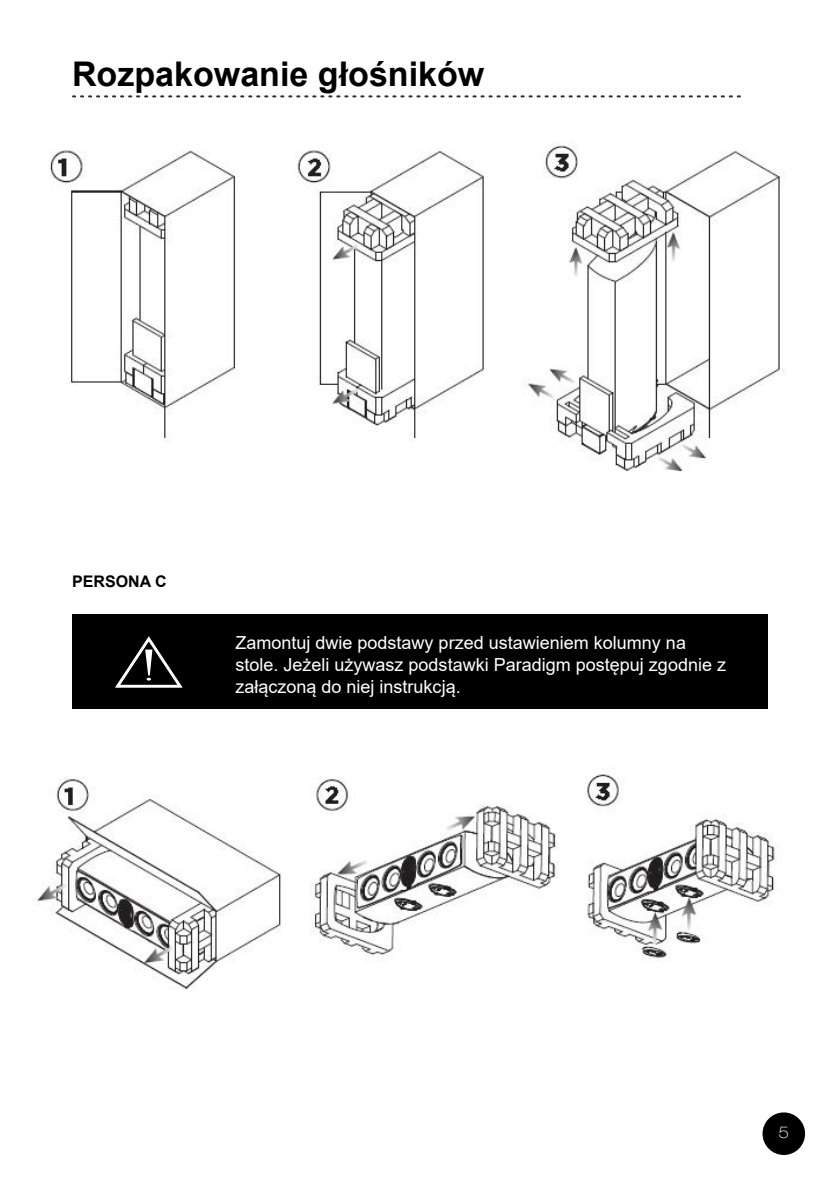
<style>
.page{position:relative;width:840px;height:1191px;background:#fff}
.page>*{position:absolute;margin:0;border:0;box-sizing:border-box;transform-origin:0 0}
.t1{font:700 34px "Arial";color:#000}
.t2{font:18px/21.6px "Arial";color:#fff}
.t3{font:700 16px "Arial";color:#000}
.t4{font:100 expanded 16px "Helvetica Neue LT Pro";color:#fff}
</style>
<div class="page">
<svg style="left:72px;top:95px;width:668px;height:2px"></svg>
<div style="left:763px;top:1113px;width:40px;height:41px;background:#000;border-radius:50%"></div>
<div style="left:762px;top:1112px;width:42px;height:43px;border:2px solid #000;border-radius:50%"></div>
<img style="left:50px;top:143px;width:735px;height:329px">
<img style="left:37px;top:774px;width:738px;height:215px">
<div style="left:72px;top:614px;width:695px;height:95px;background:#000"></div>
<svg style="left:115px;top:636px;width:68px;height:52px"></svg>
<h1 class="t1" style="left:72px;top:50px;width:413px">Rozpakowanie głośników</h1>
<p class="t3" style="left:72px;top:570px;width:96px">PERSONA C</p>
<p class="t2" style="left:235px;top:632px;width:492px">Zamontuj dwie podstawy przed ustawieniem kolumny na stole. Jeżeli używasz podstawki Paradigm postępuj zgodnie z załączoną do niej instrukcją.</p>
<p class="t4" style="left:778px;top:1123px;width:12px">5</p>
</div>
